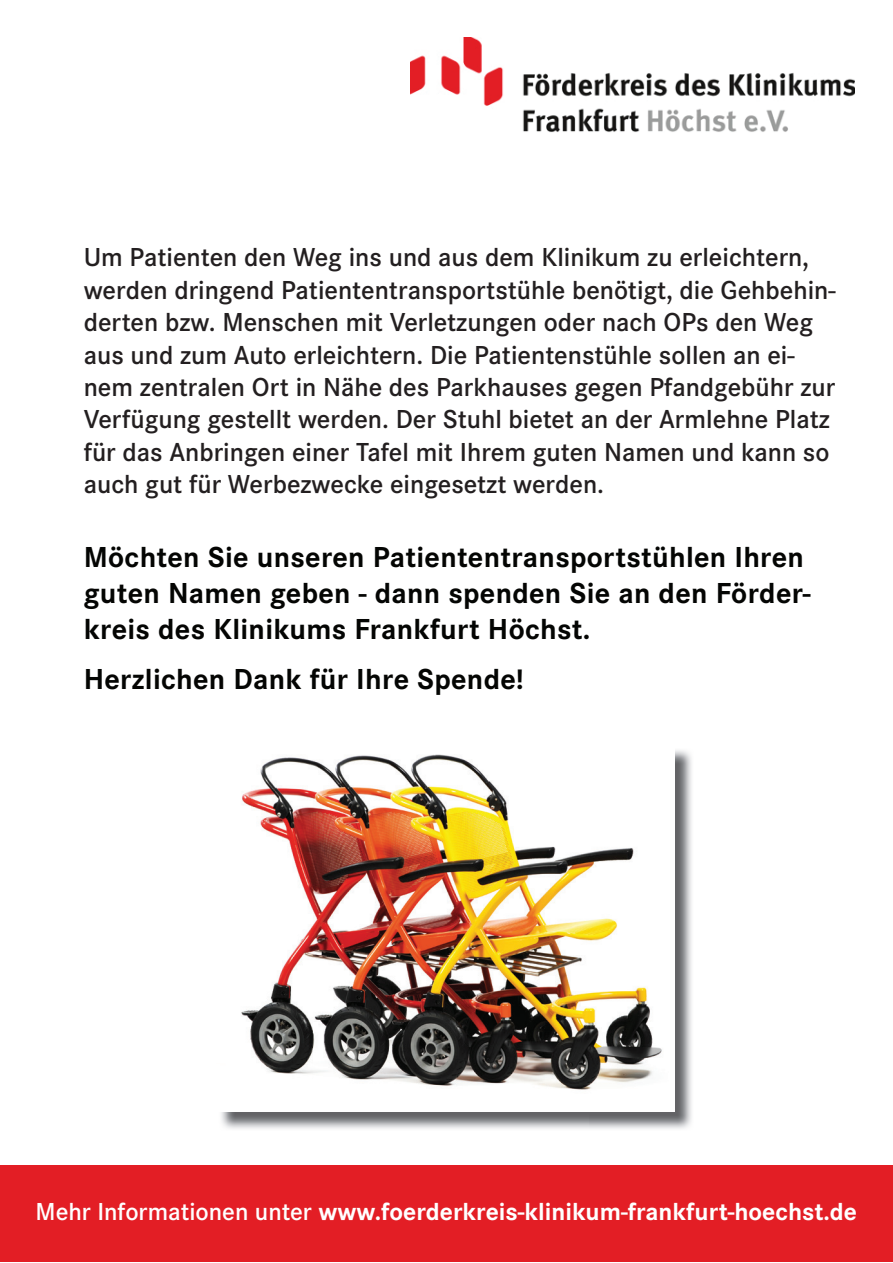
<style>
.page{position:relative;width:893px;height:1263px;background:#fff}
.page>*{position:absolute;margin:0;border:0;box-sizing:border-box;transform-origin:0 0}
.t1{font:700 30px/36px "Corporate S";letter-spacing:.01em;color:#040503}
.t2{font:600 27px/32.4px "Corporate S";color:#231f20}
.t3{font:700 25.5px "Corporate S";color:#fff}
.s1{font-weight:600}
</style>
<div class="page">
<div style="left:0;top:1165px;width:893px;height:97px;background:#e31e25"></div>
<img style="left:410px;top:37px;width:444px;height:96px">
<img style="left:221px;top:750px;width:471px;height:379px">
<img style="left:221px;top:750px;width:454px;height:361px">
<p class="t2" style="left:84px;top:242px;width:753px">Um Patienten den Weg ins und aus dem Klinikum zu erleichtern, werden dringend Patiententransportstühle benötigt, die Gehbehin&shy;derten bzw. Menschen mit Verletzungen oder nach OPs den Weg aus und zum Auto erleichtern. Die Patientenstühle sollen an ei&shy;nem zentralen Ort in Nähe des Parkhauses gegen Pfandgebühr zur Verfügung gestellt werden. Der Stuhl bietet an der Armlehne Platz für das Anbringen einer Tafel mit Ihrem guten Namen und kann so auch gut für Werbezwecke eingesetzt werden.</p>
<p class="t1" style="left:84px;top:540px;width:728px">Möchten Sie unseren Patiententransportstühlen Ihren guten Namen geben - dann spenden Sie an den Förder&shy;kreis des Klinikums Frankfurt Höchst.</p>
<p class="t1" style="left:84px;top:661px;width:441px">Herzlichen Dank für Ihre Spende!</p>
<p class="t3" style="left:36px;top:1197px;width:823px"><span class="s1">Mehr Informationen unter</span> www.foerderkreis-klinikum-frankfurt-hoechst.de</p>
</div>
